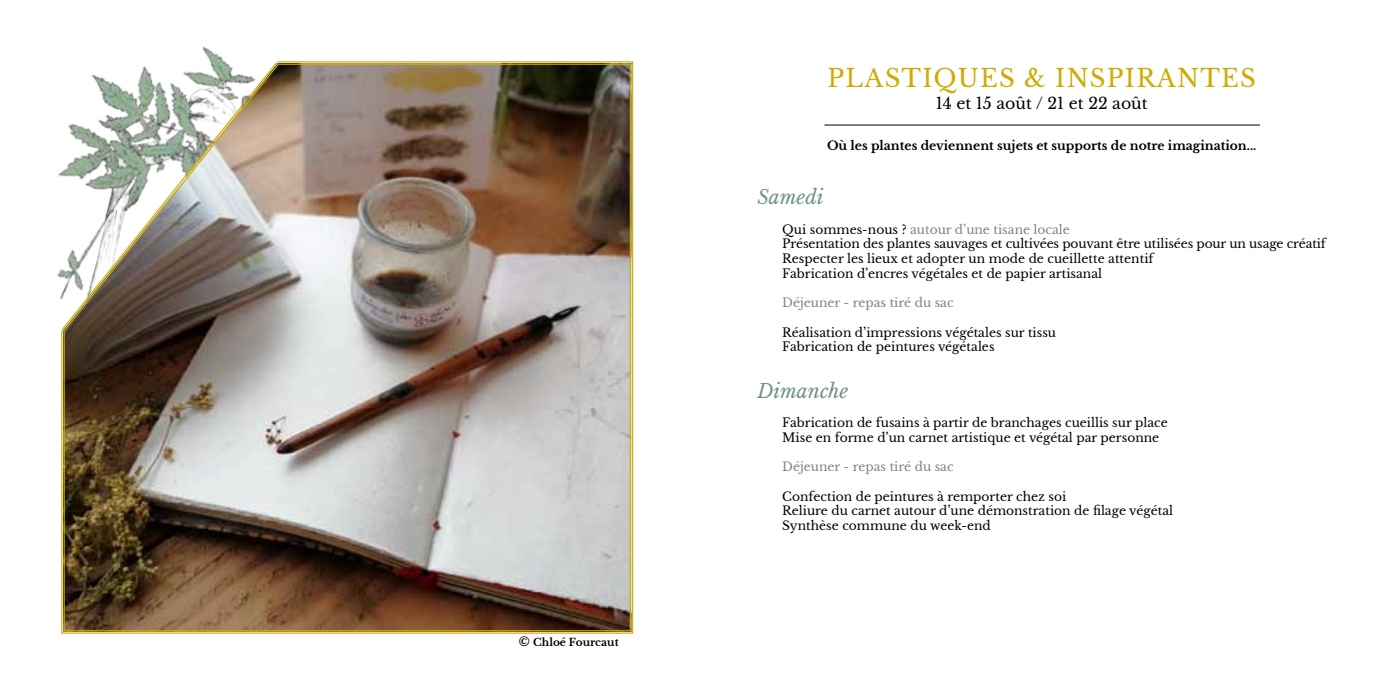
<style>
.page{position:relative;width:1389px;height:695px;background:#fff}
.page>*{position:absolute;margin:0;border:0;box-sizing:border-box;transform-origin:0 0}
.t1{font:24.5px "Libre Baskerville";letter-spacing:.05em;color:#ceab05}
.t2{font:italic 19.25px "Libre Baskerville";color:#709184}
.t3{font:15.75px "Libre Baskerville";color:#000}
.t4{font:12.25px/14.7px "Libre Baskerville";color:#000}
.t5{font:700 12.25px "Libre Baskerville";color:#000}
.t6{font:12.25px "Libre Baskerville";color:#808285}
.t7{font:700 10.5px "Libre Baskerville";color:#000}
.s1{font-size:12.25px}
.s2{color:#808285}
</style>
<div class="page">
<img style="left:61px;top:61px;width:573px;height:573px">
<img style="left:62px;top:62px;width:218px;height:271px">
<hr style="left:824px;top:125px;width:436px;height:1px;background:#000">
<p class="t7" style="left:519px;top:636px;width:101px"><span class="s1">©</span> Chloé Fourcaut</p>
<h1 class="t1" style="left:827px;top:63px;width:430px">PLASTIQUES &amp; INSPIRANTES</h1>
<p class="t3" style="left:936px;top:94px;width:214px">14 et 15 août / 21 et 22 août</p>
<p class="t5" style="left:827px;top:138px;width:431px">Où les plantes deviennent sujets et supports de notre imagination...</p>
<h2 class="t2" style="left:757px;top:185px;width:68px">Samedi</h2>
<p class="t4" style="left:782px;top:222px;width:545px">Qui sommes-nous ? <span class="s2">autour d’une tisane locale<br></span>Présentation des plantes sauvages et cultivées pouvant être utilisées pour un usage créatif Respecter les lieux et adopter un mode de cueillette attentif<br>Fabrication d’encres végétales et de papier artisanal</p>
<p class="t6" style="left:782px;top:295px;width:173px">Déjeuner - repas tiré du sac</p>
<p class="t4" style="left:782px;top:325px;width:275px">Réalisation d’impressions végétales sur tissu<br>Fabrication de peintures végétales</p>
<h2 class="t2" style="left:757px;top:379px;width:92px">Dimanche</h2>
<p class="t4" style="left:782px;top:415px;width:387px">Fabrication de fusains à partir de branchages cueillis sur place<br>Mise en forme d’un carnet artistique et végétal par personne</p>
<p class="t6" style="left:782px;top:459px;width:173px">Déjeuner - repas tiré du sac</p>
<p class="t4" style="left:782px;top:489px;width:392px">Confection de peintures à remporter chez soi<br>Reliure du carnet autour d’une démonstration de filage végétal<br>Synthèse commune du week-end</p>
</div>
